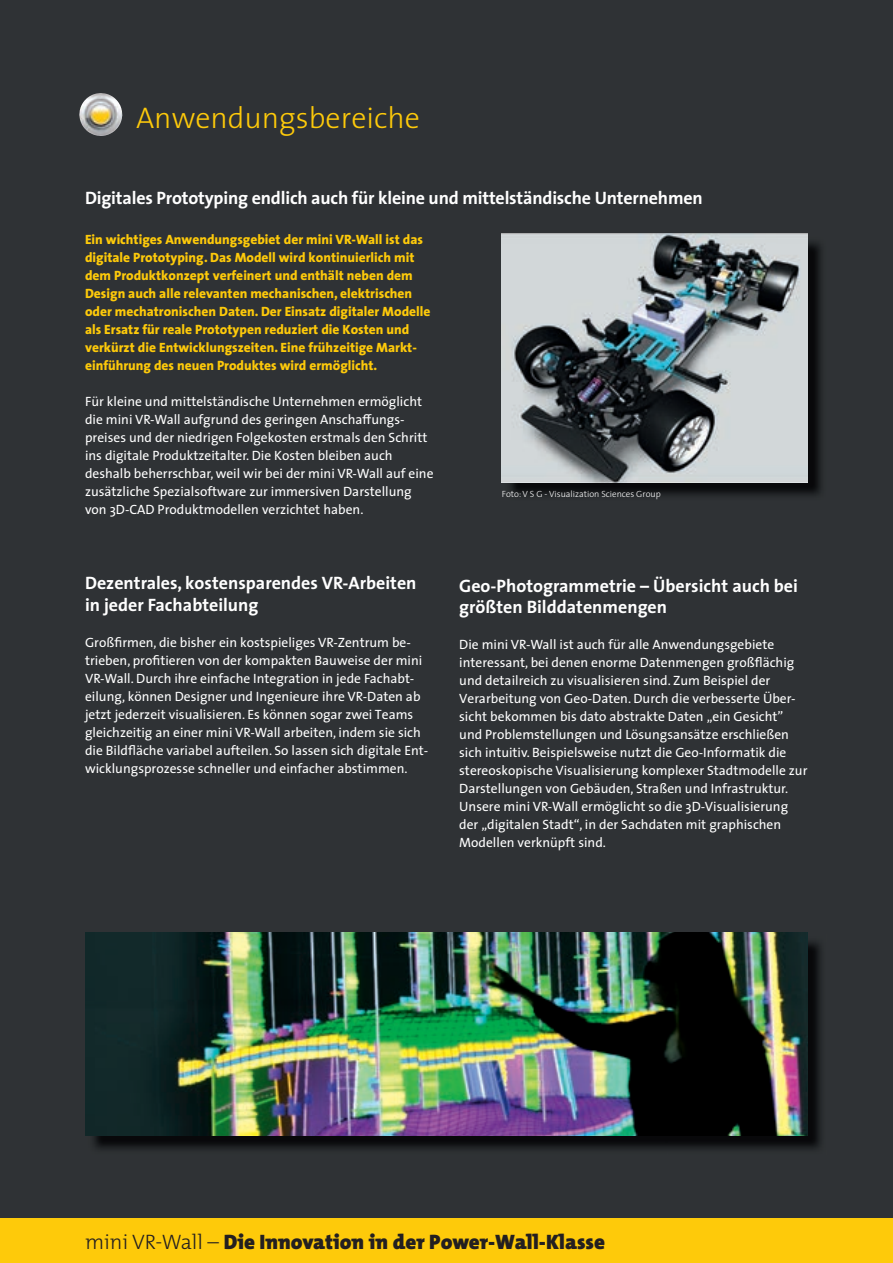
<style>
.page{position:relative;width:893px;height:1263px;background:#2f3235}
.page>*{position:absolute;margin:0;border:0;box-sizing:border-box;transform-origin:0 0}
.t1{font:300 30px "The Sans 3";color:#feca0a}
.t2{font:900 21px "The Mix B9";color:#231f20}
.t3{font:18px/21.6px "The Sans 7 Bold Plain";color:#fff}
.t4{font:13.5px/18px "The Sans 5";color:#fff}
.t5{font:800 13.5px/18px "The Sans 8";color:#feca0a}
.t6{font:300 9px "The Sans 3";color:#fff}
.s1{font-family:"The Mix B3";font-weight:300}
</style>
<div class="page">
<div style="left:0;top:1218px;width:893px;height:45px;background:#feca0a"></div>
<img style="left:79px;top:93px;width:44px;height:43px">
<img style="left:504px;top:242px;width:317px;height:254px">
<img style="left:504px;top:236px;width:304px;height:246px">
<img style="left:87px;top:942px;width:734px;height:207px">
<img style="left:85px;top:933px;width:723px;height:202px">
<h1 class="t1" style="left:136px;top:93px;width:285px">Anwendungsbereiche</h1>
<h3 class="t3" style="left:85px;top:187px;width:619px">Digitales Prototyping endlich auch für kleine und mittelständische Unternehmen</h3>
<p class="t5" style="left:85px;top:230px;width:347px">Ein wichtiges Anwendungsgebiet der mini VR-Wall ist das digitale Prototyping. Das Modell wird kontinuierlich mit dem Produktkonzept verfeinert und enthält neben dem Design auch alle relevanten mechanischen, elektrischen oder mechatronischen Daten. Der Einsatz digitaler Modelle als Ersatz für reale Prototypen reduziert die Kosten und verkürzt die Entwicklungszeiten. Eine frühzeitige Markt&shy;einführung des neuen Produktes wird ermöglicht.</p>
<p class="t4" style="left:85px;top:392px;width:350px">Für kleine und mittelständische Unternehmen ermöglicht die mini VR-Wall aufgrund des geringen Anschaffungs&shy;preises und der niedrigen Folgekosten erstmals den Schritt ins digitale Produktzeitalter. Die Kosten bleiben auch deshalb beherrschbar, weil wir bei der mini VR-Wall auf eine zusätzliche Spezialsoftware zur immersiven Darstellung von 3D-CAD Produktmodellen verzichtet haben.</p>
<h3 class="t3" style="left:85px;top:572px;width:333px">Dezentrales, kostensparendes VR-Arbeiten in jeder Fachabteilung</h3>
<p class="t4" style="left:85px;top:633px;width:345px">Großfirmen, die bisher ein kostspieliges VR-Zentrum be&shy;trieben, profitieren von der kompakten Bauweise der mini VR-Wall. Durch ihre einfache Integration in jede Fachabt&shy;eilung, können Designer und Ingenieure ihre VR-Daten ab jetzt jederzeit visualisieren. Es können sogar zwei Teams gleichzeitig an einer mini VR-Wall arbeiten, indem sie sich die Bildfläche variabel aufteilen. So lassen sich digitale Ent&shy;wicklungsprozesse schneller und einfacher abstimmen.</p>
<p class="t6" style="left:502px;top:487px;width:161px">Foto: V S G - Visualization Sciences Group</p>
<h3 class="t3" style="left:459px;top:574px;width:340px">Geo-Photogrammetrie – Übersicht auch bei größten Bilddatenmengen</h3>
<p class="t4" style="left:459px;top:635px;width:350px">Die mini VR-Wall ist auch für alle Anwendungsgebiete interessant, bei denen enorme Datenmengen großflächig und detailreich zu visualisieren sind. Zum Beispiel der Verarbeitung von Geo-Daten. Durch die verbesserte Über&shy;sicht bekommen bis dato abstrakte Daten „ein Gesicht” und Problemstellungen und Lösungsansätze erschließen sich intuitiv. Beispielsweise nutzt die Geo-Informatik die stereoskopische Visualisierung komplexer Stadtmodelle zur Darstellungen von Gebäuden, Straßen und Infrastruktur.<br>Unsere mini VR-Wall ermöglicht so die 3D-Visualisierung der „digitalen Stadt“, in der Sachdaten mit graphischen Modellen verknüpft sind.</p>
<h2 class="t2" style="left:85px;top:1230px;width:521px"><span class="s1">mini VR-Wall –</span> Die Innovation in der Power-Wall-Klasse</h2>
</div>
